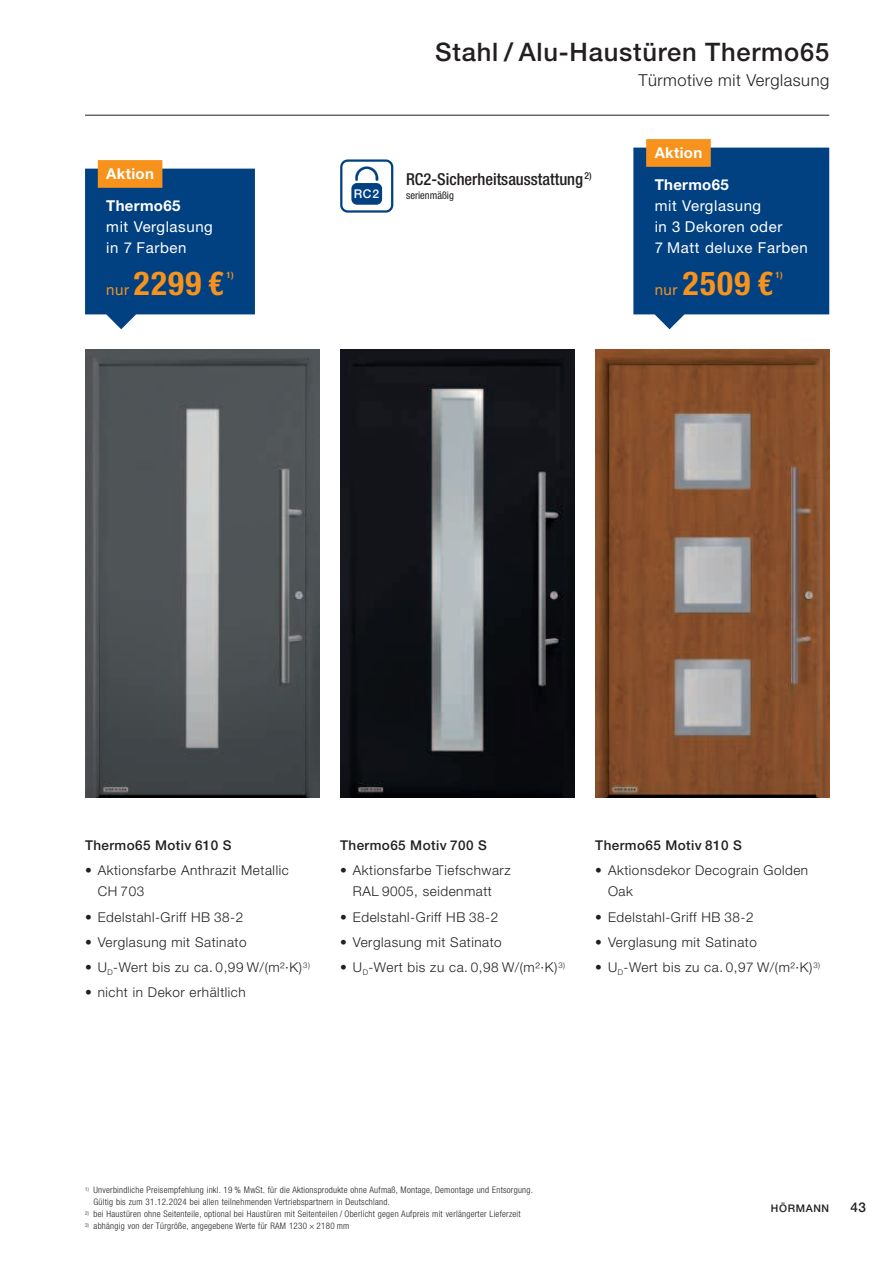
<style>
.page{position:relative;width:893px;height:1263px;background:#fff}
.page>*{position:absolute;margin:0;border:0;box-sizing:border-box;transform-origin:0 0}
.t1{font:700 condensed 33px "Hoermann Helvetica Neue";letter-spacing:.04em;color:#f7931d}
.t2{font:500 25.5px "Hoermann Helvetica Neue";letter-spacing:.03em;color:#231f20}
.t3{font:500 condensed 16.5px "Hoermann Helvetica Neue";color:#231f20}
.t4{font:300 16.5px "Hoermann Helvetica Neue";letter-spacing:.03em;color:#231f20}
.t5{font:15px/21px "Hoermann Helvetica Neue Rm";letter-spacing:.04em;color:#fff}
.t6{font:700 15px/32px "Hoermann Helvetica Neue";letter-spacing:.02em;color:#fff}
.t7{font:300 13.5px/21px "Hoermann Helvetica Neue";letter-spacing:.04em;color:#231f20}
.t8{font:500 13.5px "Hoermann Helvetica Neue";letter-spacing:.03em;color:#231f20}
.t9{font:500 12px "Hoermann Helvetica Neue";color:#fff}
.t10{font:condensed 10.5px "Hoermann Helvetica Neue";color:#231f20}
.t11{font:500 10.5px "Hoermann Helvetica Neue";letter-spacing:.06em;color:#231f20}
.t12{font:300 condensed 9px/12px "Hoermann Helvetica Neue";letter-spacing:.03em;color:#231f20}
.t13{font:700 condensed 8.7px "Hoermann Helvetica Neue";color:#f7931d}
.s1{font-family:"Hoermann Helvetica Neue Rm";font-weight:400;font-stretch:normal;font-size:15px}
</style>
<div class="page">
<img style="left:595px;top:350px;width:234px;height:447px">
<img style="left:340px;top:350px;width:235px;height:447px">
<div style="left:340px;top:159px;width:53px;height:54px;border:2px solid #014182;border-radius:6px"></div>
<div style="left:351px;top:183px;width:31px;height:22px;background:#014182;border-radius:6px"></div>
<svg style="left:355px;top:166px;width:23px;height:15px"></svg>
<svg style="left:633px;top:139px;width:196px;height:190px;background:#265889"></svg>
<svg style="left:85px;top:160px;width:170px;height:169px;background:#2c5b89"></svg>
<img style="left:85px;top:350px;width:235px;height:447px">
<hr style="left:85px;top:115px;width:744px;height:1px;background:#231f20">
<p class="t6" style="left:106px;top:158px;width:76px">Aktion<br>Thermo65</p>
<p class="t5" style="left:106px;top:217px;width:108px">mit Verglasung in 7 Farben</p>
<h1 class="t1" style="left:106px;top:272px;width:119px"><span class="s1">nur</span> 2299 €</h1>
<p class="t13" style="left:227px;top:272px;width:9px">1)</p>
<h2 class="t2" style="left:435px;top:38px;width:395px">Stahl / Alu- Haustüren Thermo65</h2>
<p class="t4" style="left:638px;top:71px;width:192px">Türmotive mit Verglasung</p>
<p class="t3" style="left:406px;top:173px;width:187px">RC2-Sicherheitsausstattung <sup>2)</sup></p>
<p class="t9" style="left:354px;top:187px;width:27px">RC2</p>
<p class="t10" style="left:406px;top:190px;width:49px">serienmäßig</p>
<p class="t6" style="left:655px;top:137px;width:76px">Aktion<br>Thermo65</p>
<p class="t5" style="left:655px;top:196px;width:155px">mit Verglasung<br>in 3 Dekoren oder<br>7 Matt deluxe Farben</p>
<h1 class="t1" style="left:655px;top:272px;width:120px"><span class="s1">nur</span> 2509 €</h1>
<p class="t13" style="left:776px;top:272px;width:9px">1)</p>
<p class="t8" style="left:85px;top:838px;width:148px">Thermo65 Motiv 610 S</p>
<p class="t7" style="left:98px;top:860px;width:192px;text-indent:-13px">• Aktionsfarbe Anthrazit Metallic<br>CH 703</p>
<p class="t7" style="left:85px;top:906px;width:160px">• Edelstahl-Griff HB 38-2</p>
<p class="t7" style="left:85px;top:932px;width:163px">• Verglasung mit Satinato</p>
<p class="t7" style="left:85px;top:957px;width:226px">• U<sub>D</sub>-Wert bis zu ca. 0,99 W/(m²·K) <sup>3)</sup></p>
<p class="t7" style="left:85px;top:982px;width:162px">• nicht in Dekor erhältlich</p>
<p class="t8" style="left:340px;top:838px;width:148px">Thermo65 Motiv 700 S</p>
<p class="t7" style="left:340px;top:860px;width:172px;text-align:center">• Aktionsfarbe Tiefschwarz<br>RAL 9005, seidenmatt</p>
<p class="t7" style="left:340px;top:906px;width:160px">• Edelstahl-Griff HB 38-2</p>
<p class="t7" style="left:340px;top:932px;width:163px">• Verglasung mit Satinato</p>
<p class="t7" style="left:340px;top:957px;width:226px">• U<sub>D</sub>-Wert bis zu ca. 0,98 W/(m²·K) <sup>3)</sup></p>
<p class="t8" style="left:595px;top:838px;width:148px">Thermo65 Motiv 810 S</p>
<p class="t7" style="left:608px;top:860px;width:202px;text-indent:-13px">• Aktionsdekor Decograin Golden<br>Oak</p>
<p class="t7" style="left:595px;top:906px;width:160px">• Edelstahl-Griff HB 38-2</p>
<p class="t7" style="left:595px;top:932px;width:163px">• Verglasung mit Satinato</p>
<p class="t7" style="left:595px;top:957px;width:226px">• U<sub>D</sub>-Wert bis zu ca. 0,97 W/(m²·K) <sup>3)</sup></p>
<p class="t12" style="left:94px;top:1184px;width:441px;text-indent:-8px"><sup>1)</sup> Unverbindliche Preisempfehlung inkl. 19 % MwSt. für die Aktionsprodukte ohne Aufmaß, Montage, Demontage und Entsorgung.<br>Gültig bis zum 31.12.2024 bei allen teilnehmenden Vertriebspartnern in Deutschland.</p>
<p class="t12" style="left:85px;top:1208px;width:437px"><sup>2)</sup> bei Haustüren ohne Seitenteile, optional bei Haustüren mit Seitenteilen / Oberlicht gegen Aufpreis mit verlängerter Lieferzeit</p>
<p class="t12" style="left:85px;top:1220px;width:266px"><sup>3)</sup> abhängig von der Türgröße, angegebene Werte für RAM 1230 × 2180 mm</p>
<p class="t11" style="left:771px;top:1202px;width:60px">HÖRMANN</p>
<p class="t8" style="left:850px;top:1200px;width:17px">43</p>
</div>
